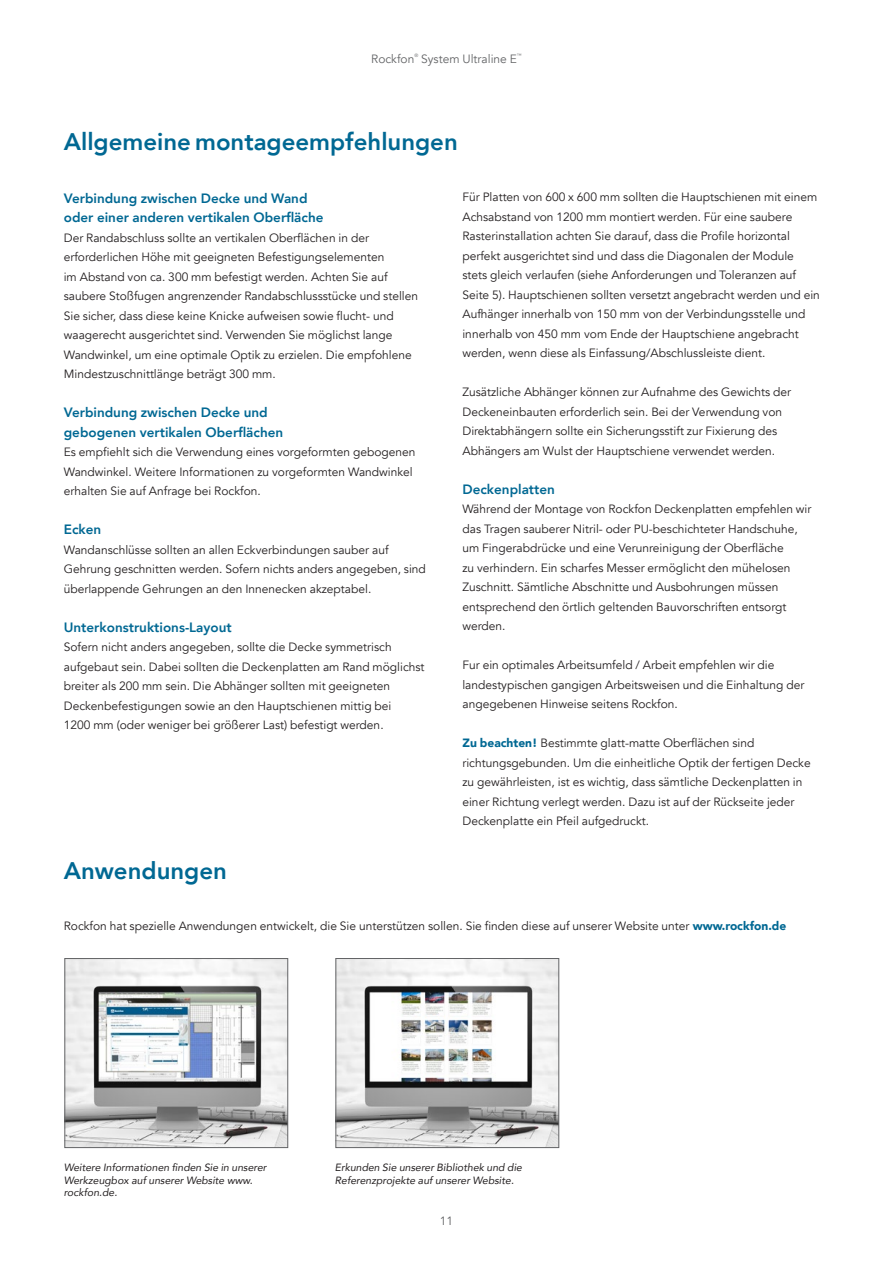
<style>
.page{position:relative;width:893px;height:1263px;background:#fff}
.page>*{position:absolute;margin:0;border:0;box-sizing:border-box;transform-origin:0 0}
.t1{font:800 24px "Avenir";color:#006893}
.t2{font:800 13.5px/19.5px "Avenir";color:#006893}
.t3{font:12px/19.5px "Avenir";color:#231f20}
.t4{font:12px "Avenir";color:#636466}
.t5{font:italic 10.5px/12.6px "Avenir";color:#231f20}
.t6{font:4.8px "Avenir";color:#636466}
.s1{font-weight:900;color:#006893}
</style>
<div class="page">
<img style="left:338px;top:960px;width:219px;height:186px">
<div style="left:336px;top:958px;width:223px;height:190px;border:1px solid #636466"></div>
<img style="left:67px;top:960px;width:219px;height:186px">
<div style="left:65px;top:958px;width:223px;height:190px;border:1px solid #636466"></div>
<p class="t4" style="left:371px;top:52px;width:45px">Rockfon</p>
<p class="t6" style="left:414px;top:53px;width:5px">®</p>
<p class="t4" style="left:421px;top:52px;width:97px">System Ultraline E</p>
<p class="t6" style="left:517px;top:53px;width:6px">™</p>
<h1 class="t1" style="left:64px;top:123px;width:395px">Allgemeine montageempfehlungen</h1>
<p class="t2" style="left:64px;top:188px;width:261px">Verbindung zwischen Decke und Wand oder einer anderen vertikalen Oberfläche</p>
<p class="t3" style="left:64px;top:228px;width:356px">Der Randabschluss sollte an vertikalen Oberflächen in der erforderlichen Höhe mit geeigneten Befestigungselementen<br>im Abstand von ca. 300 mm befestigt werden. Achten Sie auf saubere Stoßfugen angrenzender Randabschlussstücke und stellen Sie sicher, dass diese keine Knicke aufweisen sowie flucht- und waagerecht ausgerichtet sind. Verwenden Sie möglichst lange Wandwinkel, um eine optimale Optik zu erzielen. Die empfohlene Mindestzuschnittlänge beträgt 300 mm.</p>
<p class="t2" style="left:64px;top:403px;width:221px">Verbindung zwischen Decke und gebogenen vertikalen Oberflächen</p>
<p class="t3" style="left:64px;top:443px;width:353px">Es empfiehlt sich die Verwendung eines vorgeformten gebogenen<br>Wandwinkel. Weitere Informationen zu vorgeformten Wandwinkel erhalten Sie auf Anfrage bei Rockfon.</p>
<p class="t2" style="left:64px;top:520px;width:39px">Ecken</p>
<p class="t3" style="left:64px;top:540px;width:364px">Wandanschlüsse sollten an allen Eckverbindungen sauber auf<br>Gehrung geschnitten werden. Sofern nichts anders angegeben, sind überlappende Gehrungen an den Innenecken akzeptabel.</p>
<p class="t2" style="left:64px;top:617px;width:169px">Unterkonstruktions-Layout</p>
<p class="t3" style="left:64px;top:638px;width:362px">Sofern nicht anders angegeben, sollte die Decke symmetrisch aufgebaut sein. Dabei sollten die Deckenplatten am Rand möglichst breiter als 200 mm sein. Die Abhänger sollten mit geeigneten Deckenbefestigungen sowie an den Hauptschienen mittig bei<br>1200 mm (oder weniger bei größerer Last) befestigt werden.</p>
<h1 class="t1" style="left:64px;top:852px;width:165px">Anwendungen</h1>
<p class="t3" style="left:462px;top:188px;width:359px">Für Platten von 600 x 600 mm sollten die Hauptschienen mit einem Achsabstand von 1200 mm montiert werden. Für eine saubere Rasterinstallation achten Sie darauf, dass die Profile horizontal perfekt ausgerichtet sind und dass die Diagonalen der Module stets gleich verlaufen (siehe Anforderungen und Toleranzen auf Seite 5). Hauptschienen sollten versetzt angebracht werden und ein Aufhänger innerhalb von 150 mm von der Verbindungsstelle und innerhalb von 450 mm vom Ende der Hauptschiene angebracht werden, wenn diese als Einfassung/Abschlussleiste dient.</p>
<p class="t3" style="left:462px;top:383px;width:330px">Zusätzliche Abhänger können zur Aufnahme des Gewichts der Deckeneinbauten erforderlich sein. Bei der Verwendung von Direktabhängern sollte ein Sicherungsstift zur Fixierung des Abhängers am Wulst der Hauptschiene verwendet werden.</p>
<p class="t2" style="left:462px;top:479px;width:94px">Deckenplatten</p>
<p class="t3" style="left:462px;top:500px;width:351px">Während der Montage von Rockfon Deckenplatten empfehlen wir das Tragen sauberer Nitril- oder PU-beschichteter Handschuhe, um Fingerabdrücke und eine Verunreinigung der Oberfläche<br>zu verhindern. Ein scharfes Messer ermöglicht den mühelosen Zuschnitt. Sämtliche Abschnitte und Ausbohrungen müssen entsprechend den örtlich geltenden Bauvorschriften entsorgt werden.</p>
<p class="t3" style="left:462px;top:656px;width:343px">Fur ein optimales Arbeitsumfeld / Arbeit empfehlen wir die landestypischen gangigen Arbeitsweisen und die Einhaltung der angegebenen Hinweise seitens Rockfon.</p>
<p class="t3" style="left:462px;top:734px;width:350px"><span class="s1">Zu beachten!</span> Bestimmte glatt-matte Oberflächen sind richtungsgebunden. Um die einheitliche Optik der fertigen Decke zu gewährleisten, ist es wichtig, dass sämtliche Deckenplatten in einer Richtung verlegt werden. Dazu ist auf der Rückseite jeder Deckenplatte ein Pfeil aufgedruckt.</p>
<p class="t3" style="left:64px;top:916px;width:724px">Rockfon hat spezielle Anwendungen entwickelt, die Sie unterstützen sollen. Sie finden diese auf unserer Website unter <span class="s1">www.rockfon.de</span></p>
<p class="t5" style="left:64px;top:1161px;width:204px">Weitere Informationen finden Sie in unserer<br>Werkzeugbox auf unserer Website www. rockfon.de.</p>
<p class="t5" style="left:335px;top:1161px;width:189px">Erkunden Sie unserer Bibliothek und die<br>Referenzprojekte auf unserer Website.</p>
<p class="t4" style="left:440px;top:1213px;width:15px">11</p>
</div>
